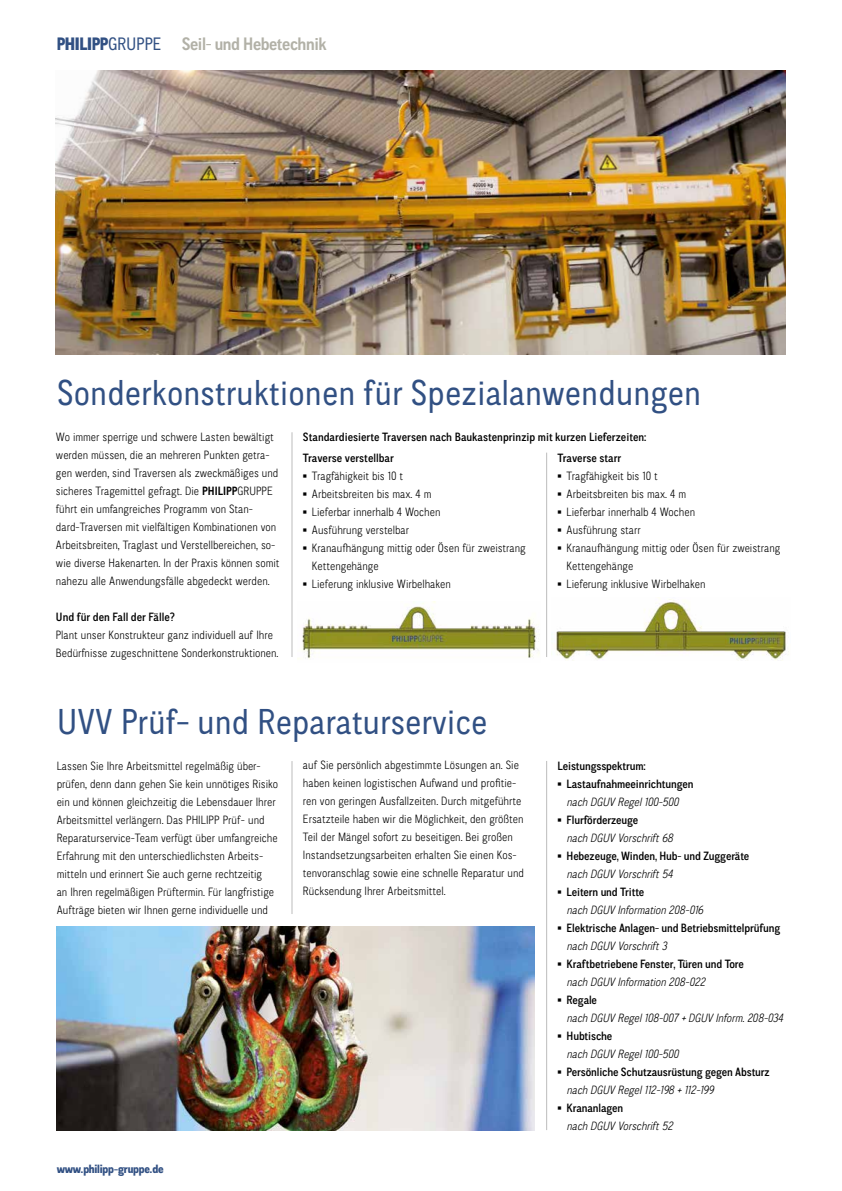
<style>
.page{position:relative;width:842px;height:1191px;background:#fff}
.page>*{position:absolute;margin:0;border:0;box-sizing:border-box;transform-origin:0 0}
.t1{font:36px "CA Normal";color:#315083}
.t2{font:700 18px "CA Normal";letter-spacing:-.02em;color:#b2b1a7}
.t3{font:300 12px/18px "CA Normal";color:#000}
.t4{font:500 12px/18px "CA Normal";letter-spacing:-.01em;color:#000}
.t5{font:italic 300 12px/18px "CA Normal";letter-spacing:-.01em;color:#000}
.t6{font:800 12px "CA Normal";letter-spacing:-.02em;color:#315083}
.s1{font-weight:800;color:#315083}
.s2{font-weight:400;color:#315083}
.s3{font-weight:700}
.s4{font-family:"Arial";font-weight:700}
.s5{font-weight:300;font-style:italic}
.s6{font-family:"Arial";font-weight:700;font-style:normal}
.s7{font-weight:500;font-style:normal}
</style>
<div class="page">
<img style="left:56px;top:71px;width:729px;height:283px">
<hr style="left:291px;top:432px;width:1px;height:225px;background:#bcbcbc">
<hr style="left:546px;top:452px;width:1px;height:205px;background:#bcbcbc">
<hr style="left:291px;top:761px;width:1px;height:153px;background:#bcbcbc">
<hr style="left:546px;top:761px;width:1px;height:369px;background:#bcbcbc">
<img style="left:57px;top:926px;width:478px;height:204px">
<img style="left:297px;top:601px;width:243px;height:58px">
<img style="left:556px;top:599px;width:233px;height:62px">
<h2 class="t2" style="left:57px;top:32px;width:272px"><span class="s1">PHILIPP</span><span class="s2">GRUPPE</span> Seil- und Hebetechnik</h2>
<h1 class="t1" style="left:57px;top:368px;width:646px">Sonderkonstruktionen für Spezialanwendungen</h1>
<p class="t3" style="left:56px;top:428px;width:225px">Wo immer sperrige und schwere Lasten bewältigt werden müssen, die an mehreren Punkten getra&shy;gen werden, sind Traversen als zweckmäßiges und sicheres Tragemittel gefragt. Die <span class="s3">PHILIPP</span>GRUPPE führt ein umfangreiches Programm von Stan&shy;dard-Traversen mit vielfältigen Kombinationen von Arbeitsbreiten, Traglast und Verstellbereichen, so&shy;wie diverse Hakenarten. In der Praxis können somit nahezu alle Anwendungsfälle abgedeckt werden.</p>
<p class="t4" style="left:56px;top:608px;width:121px">Und für den Fall der Fälle?</p>
<p class="t3" style="left:56px;top:626px;width:224px">Plant unser Konstrukteur ganz individuell auf Ihre<br>Bedürfnisse zugeschnittene Sonderkonstruktionen.</p>
<p class="t4" style="left:303px;top:427px;width:345px;line-height:20.3px">Standardiesierte Traversen nach Baukastenprinzip mit kurzen Lieferzeiten:<br>Traverse verstellbar</p>
<p class="t3" style="left:303px;top:466px;width:102px"><span class="s4">▪</span> Tragfähigkeit bis 10 t</p>
<p class="t3" style="left:303px;top:484px;width:130px"><span class="s4">▪</span> Arbeitsbreiten bis max. 4 m</p>
<p class="t3" style="left:303px;top:502px;width:139px"><span class="s4">▪</span> Lieferbar innerhalb 4 Wochen</p>
<p class="t3" style="left:303px;top:520px;width:108px"><span class="s4">▪</span> Ausführung verstelbar</p>
<p class="t3" style="left:312px;top:538px;width:215px;text-indent:-9px"><span class="s4">▪</span> Kranaufhängung mittig oder Ösen für zweistrang<br>Kettengehänge</p>
<p class="t3" style="left:303px;top:574px;width:149px"><span class="s4">▪</span> Lieferung inklusive Wirbelhaken</p>
<p class="t4" style="left:558px;top:448px;width:65px">Traverse starr</p>
<p class="t3" style="left:558px;top:466px;width:102px"><span class="s4">▪</span> Tragfähigkeit bis 10 t</p>
<p class="t3" style="left:558px;top:484px;width:130px"><span class="s4">▪</span> Arbeitsbreiten bis max. 4 m</p>
<p class="t3" style="left:558px;top:502px;width:139px"><span class="s4">▪</span> Lieferbar innerhalb 4 Wochen</p>
<p class="t3" style="left:558px;top:520px;width:85px"><span class="s4">▪</span> Ausführung starr</p>
<p class="t3" style="left:567px;top:538px;width:215px;text-indent:-9px"><span class="s4">▪</span> Kranaufhängung mittig oder Ösen für zweistrang<br>Kettengehänge</p>
<p class="t3" style="left:558px;top:574px;width:149px"><span class="s4">▪</span> Lieferung inklusive Wirbelhaken</p>
<h1 class="t1" style="left:57px;top:697px;width:433px">UVV Prüf- und Reparaturservice</h1>
<p class="t3" style="left:57px;top:756px;width:223px">Lassen Sie Ihre Arbeitsmittel regelmäßig über&shy;prüfen, denn dann gehen Sie kein unnötiges Risiko ein und können gleichzeitig die Lebensdauer Ihrer Arbeitsmittel verlängern. Das PHILIPP Prüf- und Reparaturservice-Team verfügt über umfangreiche Erfahrung mit den unterschiedlichsten Arbeits&shy;mitteln und erinnert Sie auch gerne rechtzeitig<br>an Ihren regelmäßigen Prüftermin. Für langfristige Aufträge bieten wir Ihnen gerne individuelle und</p>
<p class="t3" style="left:303px;top:756px;width:223px">auf Sie persönlich abgestimmte Lösungen an. Sie haben keinen logistischen Aufwand und profitie&shy;ren von geringen Ausfallzeiten. Durch mitgeführte Ersatzteile haben wir die Möglichkeit, den größten Teil der Mängel sofort zu beseitigen. Bei großen Instandsetzungsarbeiten erhalten Sie einen Kos&shy;tenvoranschlag sowie eine schnelle Reparatur und Rücksendung Ihrer Arbeitsmittel.</p>
<p class="t6" style="left:57px;top:1160px;width:109px">www.philipp-gruppe.de</p>
<p class="t4" style="left:558px;top:756px;width:90px">Leistungsspektrum:</p>
<p class="t4" style="left:558px;top:774px;width:137px;text-align:center"><span class="s4">▪</span> Lastaufnahmeeinrichtungen <span class="s5">nach DGUV Regel 100-500</span></p>
<p class="t5" style="left:567px;top:810px;width:108px;text-indent:-9px"><span class="s6">▪</span> <span class="s7">Flurförderzeuge<br></span>nach DGUV Vorschrift 68</p>
<p class="t4" style="left:567px;top:846px;width:184px;text-indent:-9px"><span class="s4">▪</span> Hebezeuge, Winden, Hub- und Zuggeräte <span class="s5">nach DGUV Vorschrift 54</span></p>
<p class="t5" style="left:567px;top:882px;width:138px;text-indent:-9px"><span class="s6">▪</span> <span class="s7">Leitern und Tritte<br></span>nach DGUV Information 208-016</p>
<p class="t4" style="left:567px;top:918px;width:215px;text-indent:-9px"><span class="s4">▪</span> Elektrische Anlagen- und Betriebsmittelprüfung <span class="s5">nach DGUV Vorschrift 3</span></p>
<p class="t4" style="left:567px;top:954px;width:179px;text-indent:-9px"><span class="s4">▪</span> Kraftbetriebene Fenster, Türen und Tore <span class="s5">nach DGUV Information 208-022</span></p>
<p class="t5" style="left:567px;top:990px;width:218px;text-indent:-9px"><span class="s6">▪</span> <span class="s7">Regale<br></span>nach DGUV Regel 108-007 + DGUV Inform. 208-034</p>
<p class="t5" style="left:567px;top:1026px;width:114px;text-indent:-9px"><span class="s6">▪</span> <span class="s7">Hubtische<br></span>nach DGUV Regel 100-500</p>
<p class="t4" style="left:567px;top:1062px;width:205px;text-indent:-9px"><span class="s4">▪</span> Persönliche Schutzausrüstung gegen Absturz <span class="s5">nach DGUV Regel 112-198 + 112-199</span></p>
<p class="t5" style="left:567px;top:1098px;width:108px;text-indent:-9px"><span class="s6">▪</span> <span class="s7">Krananlagen<br></span>nach DGUV Vorschrift 52</p>
</div>
